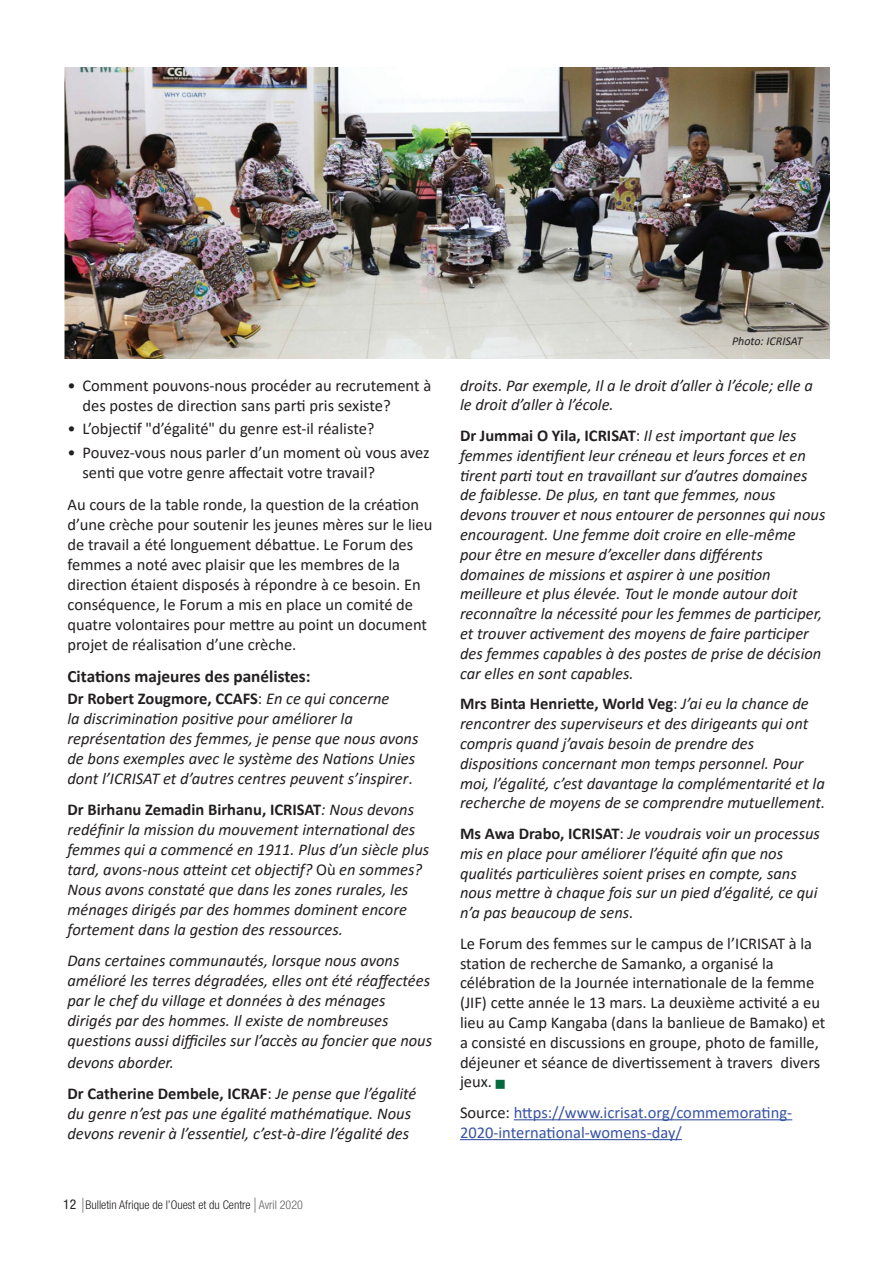
<style>
.page{position:relative;width:893px;height:1263px;background:#fff}
.page>*{position:absolute;margin:0;border:0;box-sizing:border-box;transform-origin:0 0}
.t1{font:700 17.25px "Calibri";color:#231f20}
.t2{font:italic 16.5px/19.8px "Calibri";color:#231f20}
.t3{font:16.5px/20.1px "Calibri";color:#231f20}
.t4{font:16.5px/19.8px "Calibri";color:#3853a3}
.t5{font:300 condensed 12px "Helvetica Neue LT Std";color:#231f20}
.t6{font:italic 12px "Calibri";color:#231f20}
.s1{font-weight:700;font-style:normal}
.s2{font-style:normal}
.s3{font-weight:400;font-size:13.5px}
.s4{color:#5f5f62}
.s5{color:#231f20}
</style>
<div class="page">
<svg style="left:82px;top:1197px;width:1px;height:15px"></svg>
<svg style="left:255px;top:1197px;width:1px;height:15px"></svg>
<img style="left:64px;top:68px;width:765px;height:291px">
<hr style="left:514px;top:1119px;width:278px;height:1px;background:#3853a3">
<hr style="left:460px;top:1139px;width:222px;height:1px;background:#3853a3">
<p class="t3" style="left:82px;top:375px;width:350px;text-indent:-15px">• Comment pouvons-nous procéder au recrutement à des postes de direction sans parti pris sexiste?</p>
<p class="t3" style="left:68px;top:418px;width:309px">• L’objectif "d’égalité" du genre est-il réaliste?</p>
<p class="t3" style="left:82px;top:442px;width:349px;text-indent:-15px">• Pouvez-vous nous parler d’un moment où vous avez senti que votre genre affectait votre travail?</p>
<p class="t3" style="left:68px;top:494px;width:367px">Au cours de la table ronde, la question de la création d’une crèche pour soutenir les jeunes mères sur le lieu de travail a été longuement débattue. Le Forum des femmes a noté avec plaisir que les membres de la direction étaient disposés à répondre à ce besoin. En conséquence, le Forum a mis en place un comité de quatre volontaires pour mettre au point un document projet de réalisation d’une crèche.</p>
<p class="t1" style="left:68px;top:664px;width:244px">Citations majeures des panélistes:</p>
<p class="t2" style="left:68px;top:687px;width:352px"><span class="s1">Dr Robert Zougmore, CCAFS</span><span class="s2">:</span> En ce qui concerne<br>la discrimination positive pour améliorer la représentation des femmes, je pense que nous avons de bons exemples avec le système des Nations Unies dont l’ICRISAT et d’autres centres peuvent s’inspirer<span class="s2">.</span></p>
<p class="t2" style="left:67px;top:798px;width:363px"><span class="s1">Dr Birhanu Zemadin Birhanu, ICRISAT</span>: Nous devons redéfinir la mission du mouvement international des femmes qui a commencé en 1911. Plus d’un siècle plus tard, avons-nous atteint cet objectif? <span class="s2">Où</span> en sommes?<br>Nous avons constaté que dans les zones rurales, les ménages dirigés par des hommes dominent encore fortement dans la gestion des ressources.</p>
<p class="t2" style="left:67px;top:949px;width:366px">Dans certaines communautés, lorsque nous avons amélioré les terres dégradées, elles ont été réaffectées par le chef du village et données à des ménages dirigés par des hommes. Il existe de nombreuses questions aussi difficiles sur l’accès au foncier que nous</p>
<p class="t2" style="left:67px;top:1046px;width:350px;line-height:30.8px">devons aborder.<br><span class="s1">Dr Catherine Dembele, ICRAF</span><span class="s2">:</span> Je pense que l’égalité</p>
<p class="t2" style="left:67px;top:1102px;width:345px">du genre n’est pas une égalité mathématique. Nous devons revenir à l’essentiel, c’est-à-dire l’égalité des</p>
<p class="t5" style="left:63px;top:1198px;width:241px"><span class="s3">12</span> Bulletin Afrique de l’Ouest et du Centre <span class="s4">Avril 2020</span></p>
<p class="t6" style="left:732px;top:333px;width:72px">Photo: ICRISAT</p>
<p class="t2" style="left:460px;top:375px;width:354px">droits. Par exemple, Il a le droit d’aller à l’école; elle a le droit d’aller à l’école.</p>
<p class="t2" style="left:460px;top:425px;width:367px"><span class="s1">Dr Jummai O Yila, ICRISAT</span><span class="s2">:</span> Il est important que les femmes identifient leur créneau et leurs forces et en tirent parti tout en travaillant sur d’autres domaines de faiblesse. De plus, en tant que femmes, nous devons trouver et nous entourer de personnes qui nous encouragent. Une femme doit croire en elle-même pour être en mesure d’exceller dans différents domaines de missions et aspirer à une position meilleure et plus élevée. Tout le monde autour doit reconnaître la nécessité pour les femmes de participer, et trouver activement des moyens de faire participer des femmes capables à des postes de prise de décision car elles en sont capables.</p>
<p class="t2" style="left:460px;top:693px;width:367px"><span class="s1">Mrs Binta Henriette, World Veg</span><span class="s2">:</span> J’ai eu la chance de rencontrer des superviseurs et des dirigeants qui ont compris quand j’avais besoin de prendre des dispositions concernant mon temps personnel. Pour moi, l’égalité, c’est davantage la complémentarité et la recherche de moyens de se comprendre mutuellement.</p>
<p class="t2" style="left:460px;top:823px;width:361px"><span class="s1">Ms Awa Drabo, ICRISAT</span><span class="s2">:</span> Je voudrais voir un processus mis en place pour améliorer l’équité afin que nos qualités particulières soient prises en compte, sans nous mettre à chaque fois sur un pied d’égalité, ce qui n’a pas beaucoup de sens.</p>
<p class="t3" style="left:460px;top:933px;width:367px">Le Forum des femmes sur le campus de l’ICRISAT à la station de recherche de Samanko, a organisé la célébration de la Journée internationale de la femme (JIF) cette année le 13 mars. La deuxième activité a eu lieu au Camp Kangaba (dans la banlieue de Bamako) et a consisté en discussions en groupe, photo de famille, déjeuner et séance de divertissement à travers divers jeux.</p>
<p class="t4" style="left:460px;top:1102px;width:334px"><span class="s5">Source:</span> https://www.icrisat.org/commemorating-<br>2020-international-womens-day/</p>
</div>
